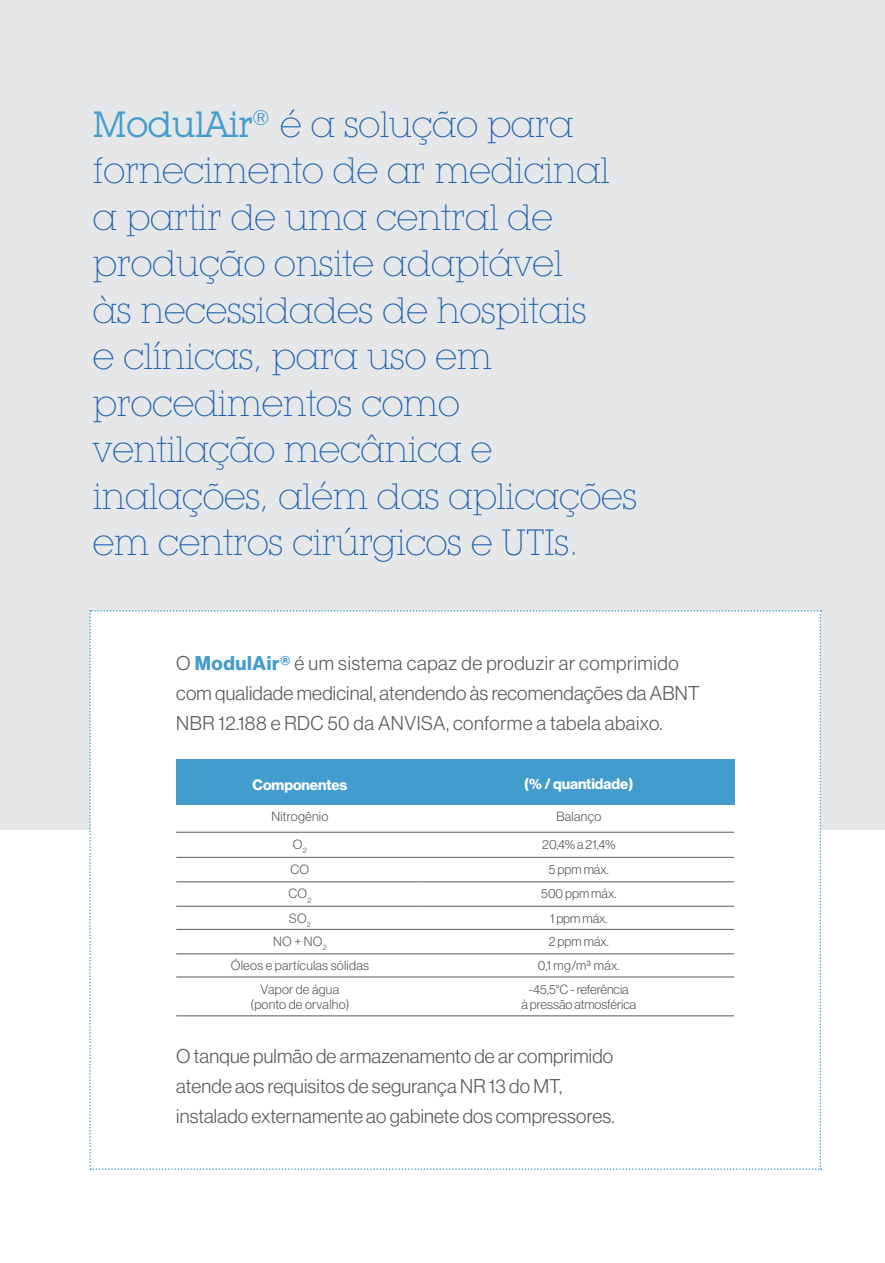
<style>
.page{position:relative;width:885px;height:1263px;background:#fff}
.page>*{position:absolute;margin:0;border:0;box-sizing:border-box;transform-origin:0 0}
.t1{font:300 35.85px/46.5px "Lubalin Graph IT Cby BT Xtra";letter-spacing:-.025em;color:#2062af}
.t2{font:19.5px/30px "N Haas Grotesk DS Std 45 Lt";letter-spacing:.01em;color:#58595b}
.t3{font:14.7px "N Haas Grotesk DS Std 75 Bd";color:#fff}
.t4{font:13.05px/15.8px "N Haas Grotesk DS Std 45 Lt";letter-spacing:.015em;color:#58595b;text-align:center}
.s1{font-family:"Lubalin Graph IT Cby BT";font-weight:400;color:#429ccd}
.s2{font-family:"N Haas Grotesk DS Std 75 Bd";color:#429ccd}
</style>
<div class="page">
<div style="left:0;top:0;width:884px;height:829px;background:#e6e7e8"></div>
<svg style="left:89px;top:610px;width:732px;height:560px"></svg>
<div style="left:176px;top:760px;width:558px;height:45px;background:#429ccd"></div>
<hr style="left:176px;top:832px;width:247px;height:1px;background:#58595b">
<hr style="left:423px;top:832px;width:311px;height:1px;background:#58595b">
<hr style="left:176px;top:857px;width:247px;height:1px;background:#58595b">
<hr style="left:423px;top:857px;width:311px;height:1px;background:#58595b">
<hr style="left:176px;top:881px;width:247px;height:1px;background:#58595b">
<hr style="left:423px;top:881px;width:311px;height:1px;background:#58595b">
<hr style="left:176px;top:906px;width:247px;height:1px;background:#58595b">
<hr style="left:423px;top:906px;width:311px;height:1px;background:#58595b">
<hr style="left:176px;top:929px;width:247px;height:1px;background:#58595b">
<hr style="left:423px;top:929px;width:311px;height:1px;background:#58595b">
<hr style="left:176px;top:953px;width:247px;height:1px;background:#58595b">
<hr style="left:423px;top:953px;width:311px;height:1px;background:#58595b">
<hr style="left:176px;top:977px;width:247px;height:1px;background:#58595b">
<hr style="left:423px;top:977px;width:311px;height:1px;background:#58595b">
<hr style="left:176px;top:1015px;width:247px;height:1px;background:#58595b">
<hr style="left:423px;top:1015px;width:311px;height:1px;background:#58595b">
<p class="t1" style="left:92px;top:100px;width:546px"><span class="s1">ModulAir</span><sup>®</sup> é a solução para fornecimento de ar medicinal a partir de uma central de produção onsite adaptável<br>às necessidades de hospitais<br>e clínicas, para uso em procedimentos como ventilação mecânica e inalações, além das aplicações em centros cirúrgicos e UTIs.</p>
<p class="t2" style="left:176px;top:648px;width:524px">O <span class="s2">ModulAir®</span> é um sistema capaz de produzir ar comprimido com qualidade medicinal, atendendo às recomendações da ABNT<br>NBR 12.188 e RDC 50 da ANVISA, conforme a tabela abaixo.</p>
<p class="t3" style="left:252px;top:776px;width:96px">Componentes</p>
<p class="t3" style="left:524px;top:776px;width:111px">(% / quantidade)</p>
<p class="t4" style="left:271px;top:809px;width:58px">Nitrogênio</p>
<p class="t4" style="left:556px;top:809px;width:46px">Balanço</p>
<p class="t4" style="left:293px;top:836px;width:15px">O<sub>2</sub></p>
<p class="t4" style="left:542px;top:836px;width:75px">20,4% a 21,4%</p>
<p class="t4" style="left:290px;top:861px;width:20px">CO</p>
<p class="t4" style="left:549px;top:861px;width:61px">5 ppm máx.</p>
<p class="t4" style="left:288px;top:886px;width:24px">CO<sub>2</sub></p>
<p class="t4" style="left:541px;top:886px;width:77px">500 ppm máx.</p>
<p class="t4" style="left:289px;top:910px;width:23px">SO<sub>2</sub></p>
<p class="t4" style="left:550px;top:910px;width:59px">1 ppm máx.</p>
<p class="t4" style="left:273px;top:933px;width:55px">NO + NO<sub>2</sub></p>
<p class="t4" style="left:549px;top:933px;width:62px">2 ppm máx.</p>
<p class="t4" style="left:231px;top:958px;width:139px">Óleos e partículas sólidas</p>
<p class="t4" style="left:537px;top:958px;width:84px">0,1 mg/m³ máx.</p>
<p class="t4" style="left:250px;top:981px;width:101px">Vapor de água (ponto de orvalho)</p>
<p class="t4" style="left:521px;top:981px;width:117px">-45,5°C - referência<br>à pressão atmosférica</p>
<p class="t2" style="left:176px;top:1042px;width:440px">O tanque pulmão de armazenamento de ar comprimido atende aos requisitos de segurança NR 13 do MT, instalado externamente ao gabinete dos compressores.</p>
</div>
